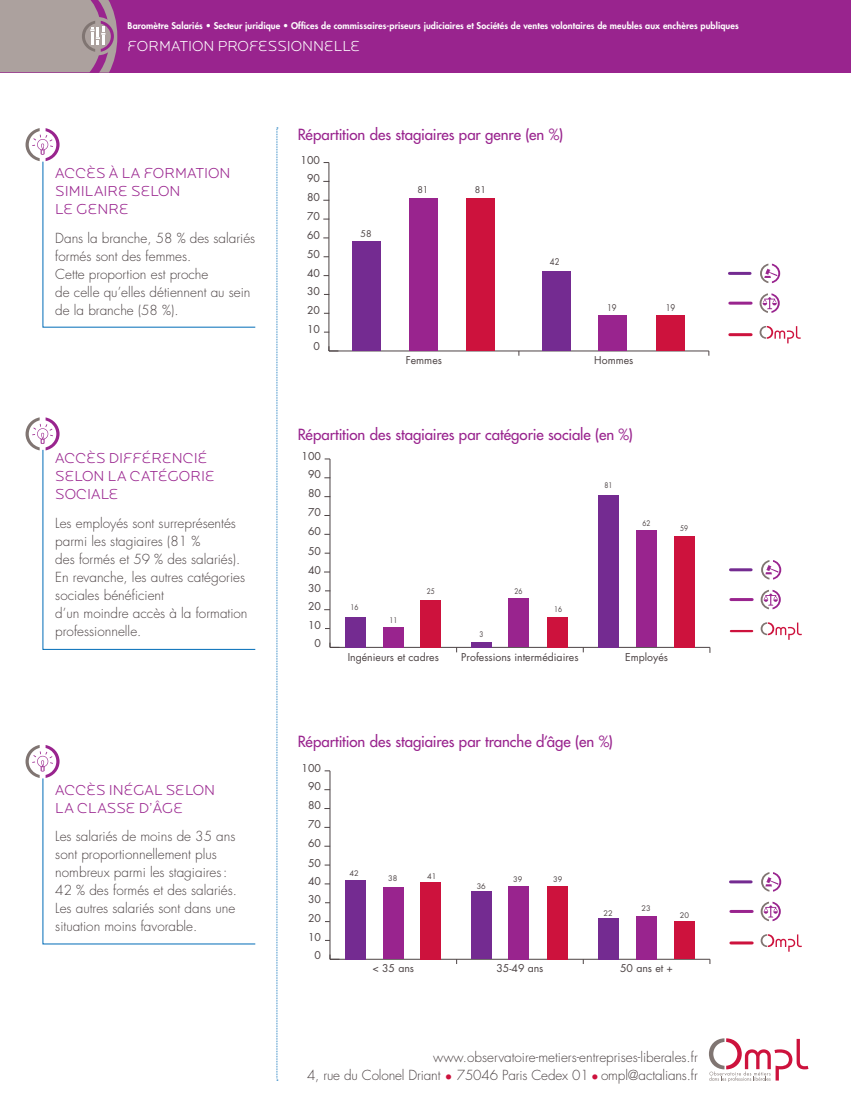
<style>
.page{position:relative;width:851px;height:1106px;background:#fff}
.page>*{position:absolute;margin:0;border:0;box-sizing:border-box;transform-origin:0 0}
.titre_tab_graph{font:500 15px "Futura Std";letter-spacing:-.005em;color:#99248e}
.titre_violet_exergue{font:300 15px/18px "Locator Display";color:#99248e}
.Grand_titre_verso{font:300 15px "Locator Display";color:#fff}
.Texte_exergue{font:300 13.5px/18px "Futura Std";color:#4c4344}
.t1{font:10.5px "Futura Std";color:#4c4344}
.t2{font:800 9px "Futura Std";letter-spacing:.01em;color:#fff}
.t3{font:9px "Futura Std";letter-spacing:-.005em;color:#4c4344}
.t4{font:9px "Futura Std";letter-spacing:-.005em;color:#4c4344;scale:.87 1}
.t5{font:7.5px "Futura Std";letter-spacing:-.005em;color:#4c4344}
.t6{font:7.5px "Futura Std";letter-spacing:-.005em;color:#4c4344;scale:.87 1}
.s1{color:#cd123d}
</style>
<div class="page">
<div style="left:0;top:0;width:850px;height:72px;background:#99248e"></div>
<svg style="left:276px;top:128px;width:2px;height:952px;background:#c4dced"></svg>
<svg style="left:0;top:0;width:117px;height:73px;background:#ab989d"></svg>
<svg style="left:709px;top:1038px;width:99px;height:43px"></svg>
<hr style="left:729px;top:333px;width:22px;height:3px;background:#cd123d">
<svg style="left:759px;top:326px;width:41px;height:17px"></svg>
<hr style="left:729px;top:302px;width:22px;height:3px;background:#99248e">
<svg style="left:759px;top:293px;width:20px;height:20px"></svg>
<hr style="left:729px;top:272px;width:21px;height:3px;background:#742b91">
<svg style="left:760px;top:264px;width:20px;height:19px"></svg>
<hr style="left:329px;top:351px;width:379px;height:1px;background:#4c4344">
<hr style="left:328px;top:162px;width:1px;height:189px;background:#4c4344">
<svg style="left:328px;top:346px;width:10px;height:6px"></svg>
<div style="left:466px;top:198px;width:28px;height:153px;background:#cd123d"></div>
<div style="left:656px;top:315px;width:29px;height:36px;background:#cd123d"></div>
<div style="left:409px;top:198px;width:29px;height:153px;background:#99248e"></div>
<div style="left:598px;top:315px;width:28px;height:36px;background:#99248e"></div>
<div style="left:352px;top:242px;width:29px;height:109px;background:#742b91"></div>
<div style="left:542px;top:272px;width:29px;height:79px;background:#742b91"></div>
<hr style="left:730px;top:630px;width:22px;height:2px;background:#cd123d">
<svg style="left:760px;top:622px;width:41px;height:18px"></svg>
<hr style="left:730px;top:598px;width:22px;height:3px;background:#99248e">
<svg style="left:760px;top:590px;width:20px;height:19px"></svg>
<hr style="left:730px;top:568px;width:21px;height:3px;background:#742b91">
<svg style="left:761px;top:560px;width:20px;height:19px"></svg>
<hr style="left:330px;top:647px;width:379px;height:1px;background:#4c4344">
<hr style="left:329px;top:459px;width:1px;height:188px;background:#4c4344">
<svg style="left:329px;top:642px;width:10px;height:6px"></svg>
<div style="left:420px;top:600px;width:21px;height:47px;background:#cd123d"></div>
<div style="left:547px;top:617px;width:21px;height:30px;background:#cd123d"></div>
<div style="left:673px;top:536px;width:21px;height:111px;background:#cd123d"></div>
<div style="left:383px;top:626px;width:20px;height:21px;background:#99248e"></div>
<div style="left:508px;top:598px;width:21px;height:49px;background:#99248e"></div>
<div style="left:636px;top:530px;width:21px;height:117px;background:#99248e"></div>
<div style="left:345px;top:617px;width:21px;height:30px;background:#742b91"></div>
<div style="left:471px;top:641px;width:21px;height:6px;background:#742b91"></div>
<div style="left:598px;top:495px;width:21px;height:152px;background:#742b91"></div>
<hr style="left:730px;top:941px;width:22px;height:3px;background:#cd123d">
<svg style="left:760px;top:934px;width:41px;height:17px"></svg>
<hr style="left:730px;top:910px;width:22px;height:3px;background:#99248e">
<svg style="left:760px;top:901px;width:20px;height:20px"></svg>
<hr style="left:730px;top:880px;width:21px;height:3px;background:#742b91">
<svg style="left:761px;top:872px;width:20px;height:19px"></svg>
<hr style="left:330px;top:959px;width:379px;height:1px;background:#4c4344">
<hr style="left:329px;top:771px;width:1px;height:188px;background:#4c4344">
<svg style="left:329px;top:954px;width:10px;height:6px"></svg>
<div style="left:420px;top:882px;width:21px;height:77px;background:#cd123d"></div>
<div style="left:547px;top:885px;width:21px;height:74px;background:#cd123d"></div>
<div style="left:673px;top:921px;width:21px;height:38px;background:#cd123d"></div>
<div style="left:383px;top:887px;width:20px;height:72px;background:#99248e"></div>
<div style="left:508px;top:885px;width:21px;height:74px;background:#99248e"></div>
<div style="left:636px;top:916px;width:21px;height:43px;background:#99248e"></div>
<div style="left:345px;top:880px;width:21px;height:79px;background:#742b91"></div>
<div style="left:471px;top:891px;width:21px;height:68px;background:#742b91"></div>
<div style="left:598px;top:917px;width:21px;height:42px;background:#742b91"></div>
<svg style="left:42px;top:450px;width:214px;height:200px"></svg>
<svg style="left:26px;top:128px;width:230px;height:200px"></svg>
<svg style="left:26px;top:417px;width:34px;height:33px"></svg>
<svg style="left:26px;top:745px;width:230px;height:199px"></svg>
<p class="t2" style="left:128px;top:20px;width:612px">Baromètre Salariés • Secteur juridique • Offices de commissaires-priseurs judiciaires et Sociétés de ventes volontaires de meubles aux enchères publiques</p>
<p class="Grand_titre_verso" style="left:128px;top:37px;width:234px">FORMATION PROFESSIONNELLE</p>
<p class="titre_violet_exergue" style="left:55px;top:163px;width:177px">ACCÈS À LA FORMATION<br>SIMILAIRE SELON<br>LE GENRE</p>
<p class="Texte_exergue" style="left:55px;top:229px;width:201px">Dans la branche, 58 % des salariés formés sont des femmes.<br>Cette proportion est proche<br>de celle qu’elles détiennent au sein de la branche (58 %).</p>
<p class="titre_violet_exergue" style="left:55px;top:448px;width:161px">ACCÈS DIFFÉRENCIÉ<br>SELON LA CATÉGORIE<br>SOCIALE</p>
<p class="Texte_exergue" style="left:55px;top:514px;width:194px">Les employés sont surreprésentés parmi les stagiaires (81 %<br>des formés et 59 % des salariés).<br>En revanche, les autres catégories sociales bénéficient<br>d’un moindre accès à la formation professionnelle.</p>
<p class="titre_violet_exergue" style="left:55px;top:780px;width:161px">ACCÈS INÉGAL SELON<br>LA CLASSE D’ÂGE</p>
<p class="Texte_exergue" style="left:55px;top:827px;width:183px">Les salariés de moins de 35 ans sont proportionnellement plus nombreux parmi les stagiaires:<br>42 % des formés et des salariés.<br>Les autres salariés sont dans une situation moins favorable.</p>
<p class="titre_tab_graph" style="left:298px;top:125px;width:267px">Répartition des stagiaires par genre (en %)</p>
<p class="t1" style="left:300px;top:153px;width:21px">100</p>
<p class="t1" style="left:307px;top:171px;width:14px">90</p>
<p class="t1" style="left:307px;top:190px;width:14px">80</p>
<p class="t1" style="left:307px;top:209px;width:14px">70</p>
<p class="t1" style="left:307px;top:228px;width:14px">60</p>
<p class="t1" style="left:307px;top:248px;width:14px">50</p>
<p class="t1" style="left:307px;top:266px;width:14px">40</p>
<p class="t1" style="left:307px;top:284px;width:14px">30</p>
<p class="t1" style="left:307px;top:303px;width:14px">20</p>
<p class="t1" style="left:307px;top:322px;width:14px">10</p>
<p class="t1" style="left:313px;top:340px;width:8px">0</p>
<p class="t3" style="left:360px;top:228px;width:13px">58</p>
<p class="t3" style="left:417px;top:184px;width:13px">81</p>
<p class="t3" style="left:475px;top:184px;width:13px">81</p>
<p class="t4" style="left:550px;top:256px;width:13px">42</p>
<p class="t4" style="left:607px;top:302px;width:13px">19</p>
<p class="t4" style="left:665px;top:302px;width:13px">19</p>
<p class="t1" style="left:405px;top:353px;width:38px">Femmes</p>
<p class="t1" style="left:594px;top:353px;width:41px">Hommes</p>
<p class="titre_tab_graph" style="left:298px;top:425px;width:336px">Répartition des stagiaires par catégorie sociale (en %)</p>
<p class="t1" style="left:301px;top:449px;width:21px">100</p>
<p class="t1" style="left:308px;top:468px;width:14px">90</p>
<p class="t1" style="left:308px;top:487px;width:14px">80</p>
<p class="t1" style="left:308px;top:505px;width:14px">70</p>
<p class="t1" style="left:308px;top:524px;width:14px">60</p>
<p class="t1" style="left:308px;top:544px;width:14px">50</p>
<p class="t1" style="left:308px;top:563px;width:14px">40</p>
<p class="t1" style="left:308px;top:581px;width:14px">30</p>
<p class="t1" style="left:308px;top:600px;width:14px">20</p>
<p class="t1" style="left:308px;top:618px;width:14px">10</p>
<p class="t1" style="left:314px;top:636px;width:8px">0</p>
<p class="t6" style="left:604px;top:481px;width:11px">81</p>
<p class="t6" style="left:642px;top:518px;width:11px">62</p>
<p class="t6" style="left:680px;top:524px;width:11px">59</p>
<p class="t6" style="left:350px;top:602px;width:11px">16</p>
<p class="t6" style="left:389px;top:615px;width:11px">11</p>
<p class="t6" style="left:427px;top:586px;width:11px">25</p>
<p class="t6" style="left:514px;top:586px;width:11px">26</p>
<p class="t6" style="left:479px;top:630px;width:6px">3</p>
<p class="t6" style="left:554px;top:605px;width:11px">16</p>
<p class="t1" style="left:347px;top:650px;width:93px">Ingénieurs et cadres</p>
<p class="t1" style="left:461px;top:650px;width:119px">Professions intermédiaires</p>
<p class="t1" style="left:625px;top:650px;width:44px">Employés</p>
<p class="titre_tab_graph" style="left:298px;top:731px;width:316px">Répartition des stagiaires par tranche d’âge (en %)</p>
<p class="t1" style="left:301px;top:761px;width:21px">100</p>
<p class="t1" style="left:308px;top:779px;width:14px">90</p>
<p class="t1" style="left:308px;top:798px;width:14px">80</p>
<p class="t1" style="left:308px;top:817px;width:14px">70</p>
<p class="t1" style="left:308px;top:836px;width:14px">60</p>
<p class="t1" style="left:308px;top:856px;width:14px">50</p>
<p class="t1" style="left:308px;top:874px;width:14px">40</p>
<p class="t5" style="left:349px;top:868px;width:11px">42</p>
<p class="t5" style="left:388px;top:873px;width:11px">38</p>
<p class="t5" style="left:427px;top:871px;width:11px">41</p>
<p class="t5" style="left:476px;top:881px;width:11px">36</p>
<p class="t5" style="left:513px;top:874px;width:11px">39</p>
<p class="t5" style="left:553px;top:874px;width:11px">39</p>
<p class="t1" style="left:308px;top:892px;width:14px">30</p>
<p class="t1" style="left:308px;top:911px;width:14px">20</p>
<p class="t1" style="left:308px;top:930px;width:14px">10</p>
<p class="t1" style="left:314px;top:948px;width:8px">0</p>
<p class="t5" style="left:641px;top:903px;width:11px">23</p>
<p class="t5" style="left:603px;top:908px;width:11px">22</p>
<p class="t5" style="left:679px;top:910px;width:11px">20</p>
<p class="t1" style="left:372px;top:961px;width:43px">&lt; 35 ans</p>
<p class="t1" style="left:496px;top:961px;width:49px">35-49 ans</p>
<p class="t1" style="left:620px;top:961px;width:54px">50 ans et +</p>
<p class="Texte_exergue" style="left:433px;top:1048px;width:266px">www.observatoire-metiers-entreprises-liberales.fr</p>
<p class="Texte_exergue" style="left:307px;top:1066px;width:392px">4, rue du Colonel Driant <span class="s1">•</span> 75046 Paris Cedex 01 <span class="s1">•</span> ompl@actalians.fr</p>
</div>
